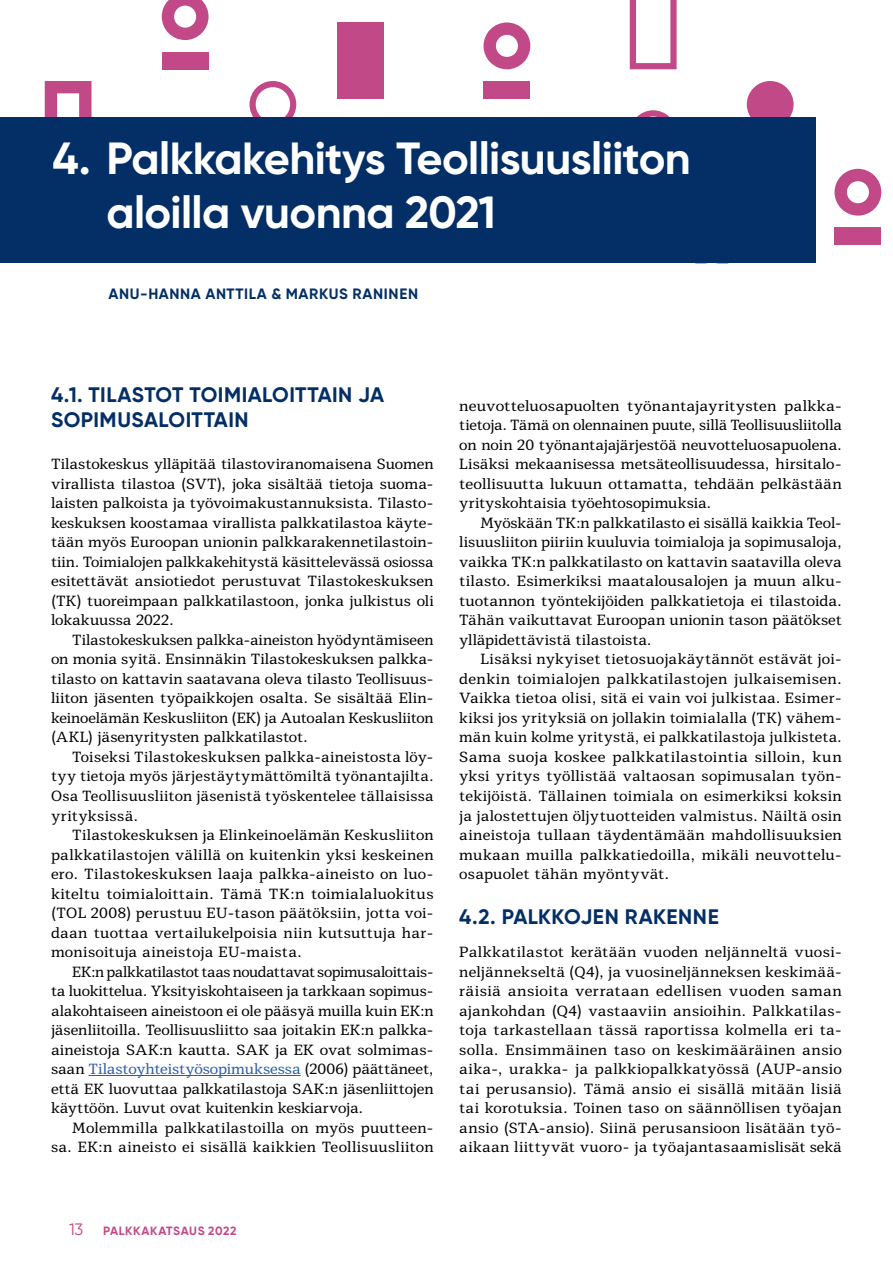
<style>
.page{position:relative;width:893px;height:1263px;background:#fff}
.page>*{position:absolute;margin:0;border:0;box-sizing:border-box;transform-origin:0 0}
.SL_pääotsikko{font:700 45px/54px "Gilroy";letter-spacing:-.015em;color:#fff}
.SL_Iso_otsikko{font:700 21px/25.5px "Gilroy";letter-spacing:.015em;color:#042f66}
.t1{font:16.5px "Gilroy";color:#c24987}
.SL_väliotsikko_pi{font:700 15px "Gilroy";letter-spacing:.035em;color:#042f66}
.SL_leipis{font:14.7px/19.5px "Mediator Serif";letter-spacing:.005em;color:#000;text-align:justify}
.SL_leipis_eka{font:14.7px/19.5px "Mediator Serif";color:#000}
.t2{font:700 12px "Gilroy";letter-spacing:.045em;color:#c24987}
.s1{color:#2c5da8}
</style>
<div class="page">
<div style="left:162px;top:52px;width:47px;height:17px;background:#c24987"></div>
<svg style="left:162px;top:0;width:47px;height:40px"></svg>
<svg style="left:45px;top:81px;width:47px;height:36px"></svg>
<svg style="left:249px;top:81px;width:47px;height:36px"></svg>
<div style="left:483px;top:81px;width:47px;height:18px;background:#c24987"></div>
<div style="left:337px;top:22px;width:47px;height:77px;background:#c24987"></div>
<svg style="left:483px;top:22px;width:47px;height:47px"></svg>
<svg style="left:630px;top:0;width:47px;height:69px"></svg>
<svg style="left:637px;top:110px;width:33px;height:7px"></svg>
<svg style="left:688px;top:262px;width:47px;height:2px"></svg>
<div style="left:834px;top:227px;width:47px;height:18px;background:#c24987"></div>
<svg style="left:834px;top:169px;width:47px;height:47px"></svg>
<div style="left:747px;top:81px;width:47px;height:47px;background:#c24987;border-radius:50%"></div>
<div style="left:0;top:117px;width:815px;height:145px;background:#042f66"></div>
<hr style="left:89px;top:1075px;width:212px;height:1px;background:#2c5da8">
<p class="SL_pääotsikko" style="left:106px;top:131px;width:586px;text-indent:-54px">4. Palkkakehitys Teollisuusliiton aloilla vuonna 2021</p>
<p class="SL_väliotsikko_pi" style="left:109px;top:284px;width:311px">ANU-HANNA ANTTILA &amp; MARKUS RANINEN</p>
<p class="SL_Iso_otsikko" style="left:51px;top:381px;width:335px">4.1. TILASTOT TOIMIALOITTAIN JA<br>SOPIMUSALOITTAIN</p>
<p class="SL_leipis_eka" style="left:51px;top:455px;width:384px">Tilastokeskus ylläpitää tilastoviranomaisena Suomen virallista tilastoa (SVT), joka sisältää tietoja suoma&shy;laisten palkoista ja työvoimakustannuksista. Tilasto&shy;keskuksen koostamaa virallista palkkatilastoa käyte&shy;tään myös Euroopan unionin palkkarakennetilastoin&shy;tiin. Toimialojen palkkakehitystä käsittelevässä osiossa esitettävät ansiotiedot perustuvat Tilastokeskuksen (TK) tuoreimpaan palkkatilastoon, jonka julkistus oli lokakuussa 2022.</p>
<p class="SL_leipis" style="left:51px;top:630px;width:384px;text-align:left;text-indent:21px">Tilastokeskuksen palkka-aineiston hyödyntämiseen on monia syitä. Ensinnäkin Tilastokeskuksen palkka&shy;tilasto on kattavin saatavana oleva tilasto Teollisuus&shy;liiton jäsenten työpaikkojen osalta. Se sisältää Elin&shy;keinoelämän Keskusliiton (EK) ja Autoalan Keskusliiton (AKL) jäsenyritysten palkkatilastot.</p>
<p class="SL_leipis" style="left:51px;top:747px;width:384px;text-indent:21px">Toiseksi Tilastokeskuksen palkka-aineistosta löy&shy;tyy tietoja myös järjestäytymättömiltä työnantajilta.<br>Osa Teollisuusliiton jäsenistä työskentelee tällaisissa yrityksissä.</p>
<p class="SL_leipis" style="left:51px;top:825px;width:384px;text-indent:21px">Tilastokeskuksen ja Elinkeinoelämän Keskusliiton palkkatilastojen välillä on kuitenkin yksi keskeinen ero. Tilastokeskuksen laaja palkka-aineisto on luo&shy;kiteltu toimialoittain. Tämä TK:n toimialaluokitus (TOL 2008) perustuu EU-tason päätöksiin, jotta voi&shy;daan tuottaa vertailukelpoisia niin kutsuttuja har&shy;monisoituja aineistoja EU-maista.</p>
<p class="SL_leipis" style="left:51px;top:962px;width:384px;text-indent:21px">EK:n palkkatilastot taas noudattavat sopimusaloittais&shy;ta luokittelua. Yksityiskohtaiseen ja tarkkaan sopimus&shy;alakohtaiseen aineistoon ei ole pääsyä muilla kuin EK:n jäsenliitoilla. Teollisuusliitto saa joitakin EK:n palkka&shy;aineistoja SAK:n kautta. SAK ja EK ovat solmimas&shy;saan <span class="s1">Tilastoyhteistyösopimuksessa</span> (2006) päättäneet, että EK luovuttaa palkkatilastoja SAK:n jäsenliittojen käyttöön. Luvut ovat kuitenkin keskiarvoja.</p>
<p class="SL_leipis" style="left:51px;top:1118px;width:384px;text-align:right">Molemmilla palkkatilastoilla on myös puutteen&shy;sa. EK:n aineisto ei sisällä kaikkien Teollisuusliiton</p>
<p class="SL_leipis" style="left:459px;top:396px;width:384px;text-align:left">neuvotteluosapuolten työnantajayritysten palkka&shy;tietoja. Tämä on olennainen puute, sillä Teollisuusliitolla on noin 20 työnantajajärjestöä neuvotteluosapuolena.<br>Lisäksi mekaanisessa metsäteollisuudessa, hirsitalo&shy;teollisuutta lukuun ottamatta, tehdään pelkästään yrityskohtaisia työehtosopimuksia.</p>
<p class="SL_leipis" style="left:459px;top:513px;width:384px;text-indent:21px">Myöskään TK:n palkkatilasto ei sisällä kaikkia Teol&shy;lisuusliiton piiriin kuuluvia toimialoja ja sopimusaloja, vaikka TK:n palkkatilasto on kattavin saatavilla oleva tilasto. Esimerkiksi maatalousalojen ja muun alku&shy;tuotannon työntekijöiden palkkatietoja ei tilastoida.<br>Tähän vaikuttavat Euroopan unionin tason päätökset ylläpidettävistä tilastoista.</p>
<p class="SL_leipis" style="left:459px;top:650px;width:384px;text-indent:21px">Lisäksi nykyiset tietosuojakäytännöt estävät joi&shy;denkin toimialojen palkkatilastojen julkaisemisen.<br>Vaikka tietoa olisi, sitä ei vain voi julkistaa. Esimer&shy;kiksi jos yrityksiä on jollakin toimialalla (TK) vähem&shy;män kuin kolme yritystä, ei palkkatilastoja julkisteta.<br>Sama suoja koskee palkkatilastointia silloin, kun yksi yritys työllistää valtaosan sopimusalan työn&shy;tekijöistä. Tällainen toimiala on esimerkiksi koksin ja jalostettujen öljytuotteiden valmistus. Näiltä osin aineistoja tullaan täydentämään mahdollisuuksien mukaan muilla palkkatiedoilla, mikäli neuvottelu&shy;osapuolet tähän myöntyvät.</p>
<p class="SL_Iso_otsikko" style="left:459px;top:904px;width:261px">4.2. PALKKOJEN RAKENNE</p>
<p class="SL_leipis_eka" style="left:459px;top:942px;width:384px;text-align:justify">Palkkatilastot kerätään vuoden neljänneltä vuosi&shy;neljännekseltä (Q4), ja vuosineljänneksen keskimää&shy;räisiä ansioita verrataan edellisen vuoden saman ajankohdan (Q4) vastaaviin ansioihin. Palkkatilas&shy;toja tarkastellaan tässä raportissa kolmella eri ta&shy;solla. Ensimmäinen taso on keskimääräinen ansio aika-, urakka- ja palkkiopalkkatyössä (AUP-ansio tai perusansio). Tämä ansio ei sisällä mitään lisiä tai korotuksia. Toinen taso on säännöllisen työajan ansio (STA-ansio). Siinä perusansioon lisätään työ&shy;aikaan liittyvät vuoro- ja työajantasaamislisät sekä</p>
<p class="t1" style="left:69px;top:1219px;width:16px">13</p>
<p class="t2" style="left:103px;top:1223px;width:135px">PALKKAKATSAUS 2022</p>
</div>
